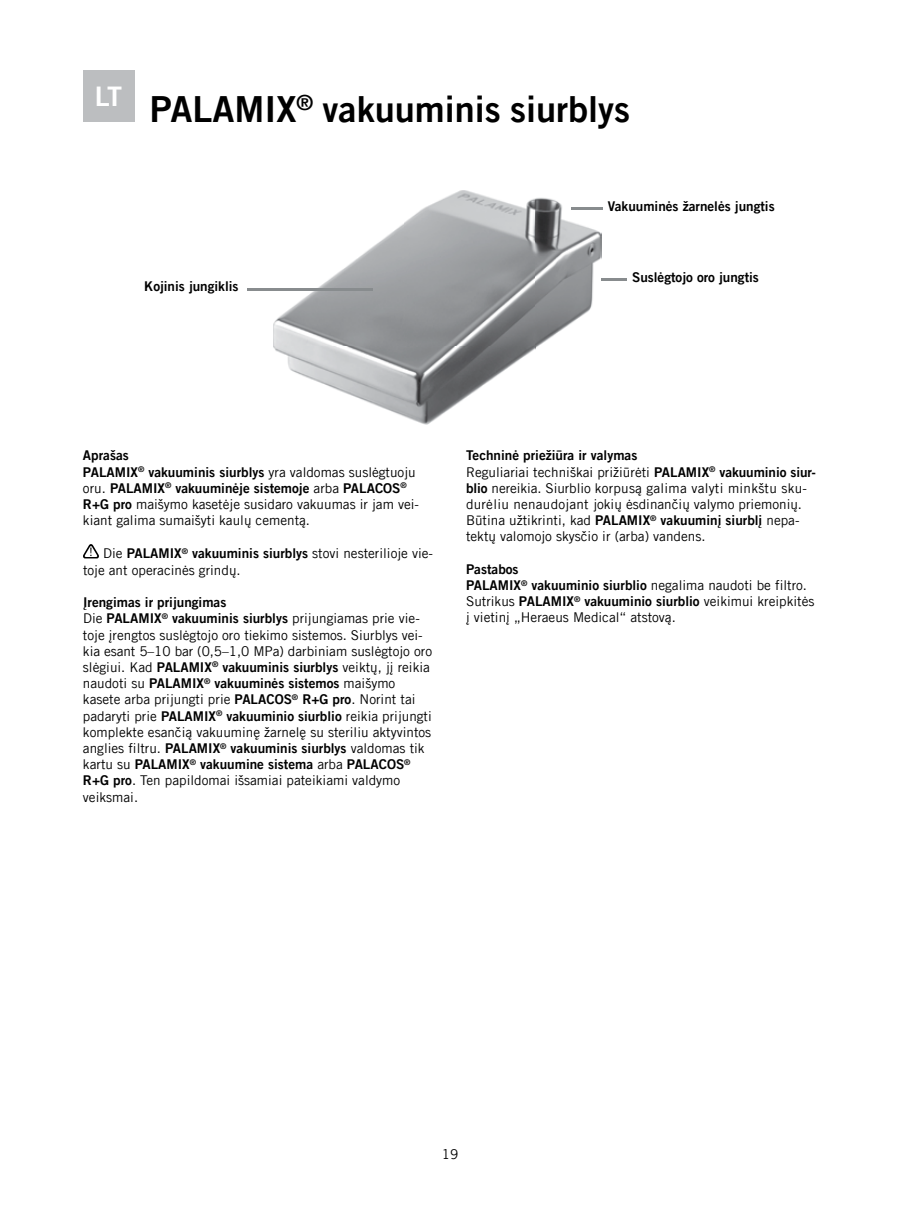
<style>
.page{position:relative;width:913px;height:1219px;background:#fff}
.page>*{position:absolute;margin:0;border:0;box-sizing:border-box;transform-origin:0 0}
.t1{font:36px "Trade Gothic LT Com Bd 2";color:#000}
.t2{font:27px "Trade Gothic LT Com Bd 2";color:#fff}
.t3{font:13.5px/16.2px "Trade Gothic LT Com";color:#000}
.t4{font:13.5px/16.2px "Trade Gothic LT Com Bd 2";color:#000}
.s1{font-family:"Trade Gothic LT Com"}
.s2{font-family:"Trade Gothic LT Com Bd 2"}
</style>
<div class="page">
<img style="left:273px;top:190px;width:327px;height:234px">
<hr style="left:570px;top:207px;width:32px;height:3px;background:#888c8e">
<hr style="left:600px;top:278px;width:26px;height:3px;background:#888c8e">
<hr style="left:247px;top:288px;width:126px;height:2px;background:#888c8e">
<div style="left:83px;top:71px;width:51px;height:51px;background:#bcbec0"></div>
<svg style="left:83px;top:544px;width:16px;height:14px"></svg>
<h2 class="t2" style="left:90px;top:80px;width:37px">ENLT</h2>
<h1 class="t1" style="left:150px;top:86px;width:482px">PALAMIX<sup>®</sup> vakuuminis siurblys</h1>
<p class="t4" style="left:144px;top:277px;width:96px">Kojinis jungiklis</p>
<p class="t4" style="left:607px;top:197px;width:168px">Vakuuminės žarnelės jungtis</p>
<p class="t4" style="left:631px;top:268px;width:128px">Suslėgtojo oro jungtis</p>
<p class="t4" style="left:83px;top:447px;width:334px">Aprašas<br>PALAMIX<sup>®</sup> vakuuminis siurblys <span class="s1">yra valdomas suslėgtuoju oru.</span> PALAMIX<sup>®</sup> vakuuminėje sistemoje <span class="s1">arba</span> PALACOS<sup>®</sup></p>
<p class="t3" style="left:83px;top:496px;width:337px"><span class="s2">R+G pro</span> maišymo kasetėje susidaro vakuumas ir jam vei&shy;kiant galima sumaišyti kaulų cementą.</p>
<p class="t4" style="left:103px;top:545px;width:331px"><span class="s1">Die</span> PALAMIX<sup>®</sup> vakuuminis siurblys <span class="s1">stovi nesterilioje vie-</span></p>
<p class="t3" style="left:83px;top:561px;width:159px">toje ant operacinės grindų.</p>
<p class="t4" style="left:83px;top:594px;width:338px">Įrengimas ir prijungimas<br><span class="s1">Die</span> PALAMIX<sup>®</sup> vakuuminis siurblys <span class="s1">prijungiamas prie vie-</span></p>
<p class="t3" style="left:83px;top:626px;width:350px">toje įrengtos suslėgtojo oro tiekimo sistemos. Siurblys vei&shy;kia esant 5–10 bar (0,5–1,0 MPa) darbiniam suslėgtojo oro slėgiui. Kad <span class="s2">PALAMIX</span><sup>®</sup> <span class="s2">vakuuminis siurblys</span> veiktų, jį reikia</p>
<p class="t4" style="left:83px;top:675px;width:314px"><span class="s1">naudoti su</span> PALAMIX<sup>®</sup> vakuuminės sistemos <span class="s1">maišymo</span></p>
<p class="t3" style="left:83px;top:691px;width:350px">kasete arba prijungti prie <span class="s2">PALACOS</span><sup>®</sup> <span class="s2">R+G pro</span>. Norint tai padaryti prie <span class="s2">PALAMIX</span><sup>®</sup> <span class="s2">vakuuminio siurblio</span> reikia prijungti komplekte esančią vakuuminę žarnelę su steriliu aktyvintos anglies filtru. <span class="s2">PALAMIX</span><sup>®</sup> <span class="s2">vakuuminis siurblys</span> valdomas tik</p>
<p class="t4" style="left:83px;top:756px;width:329px"><span class="s1">kartu su</span> PALAMIX<sup>®</sup> vakuumine sistema <span class="s1">arba</span> PALACOS<sup>®</sup></p>
<p class="t3" style="left:83px;top:772px;width:318px"><span class="s2">R+G pro</span>. Ten papildomai išsamiai pateikiami valdymo veiksmai.</p>
<p class="t4" style="left:466px;top:447px;width:173px">Techninė priežiūra ir valymas</p>
<p class="t3" style="left:466px;top:463px;width:351px">Reguliariai techniškai prižiūrėti <span class="s2">PALAMIX</span><sup>®</sup> <span class="s2">vakuuminio siur&shy;blio</span> nereikia. Siurblio korpusą galima valyti minkštu sku&shy;durėliu nenaudojant jokių ėsdinančių valymo priemonių.<br>Būtina užtikrinti, kad <span class="s2">PALAMIX</span><sup>®</sup> <span class="s2">vakuuminį siurblį</span> nepa&shy;tektų valomojo skysčio ir (arba) vandens.</p>
<p class="t4" style="left:466px;top:560px;width:342px">Pastabos<br>PALAMIX<sup>®</sup> vakuuminio siurblio <span class="s1">negalima naudoti be filtro.</span></p>
<p class="t3" style="left:466px;top:593px;width:350px">Sutrikus <span class="s2">PALAMIX</span><sup>®</sup> <span class="s2">vakuuminio siurblio</span> veikimui kreipkitės į vietinį „Heraeus Medical“ atstovą.</p>
<p class="t3" style="left:441px;top:1145px;width:18px">19</p>
</div>
